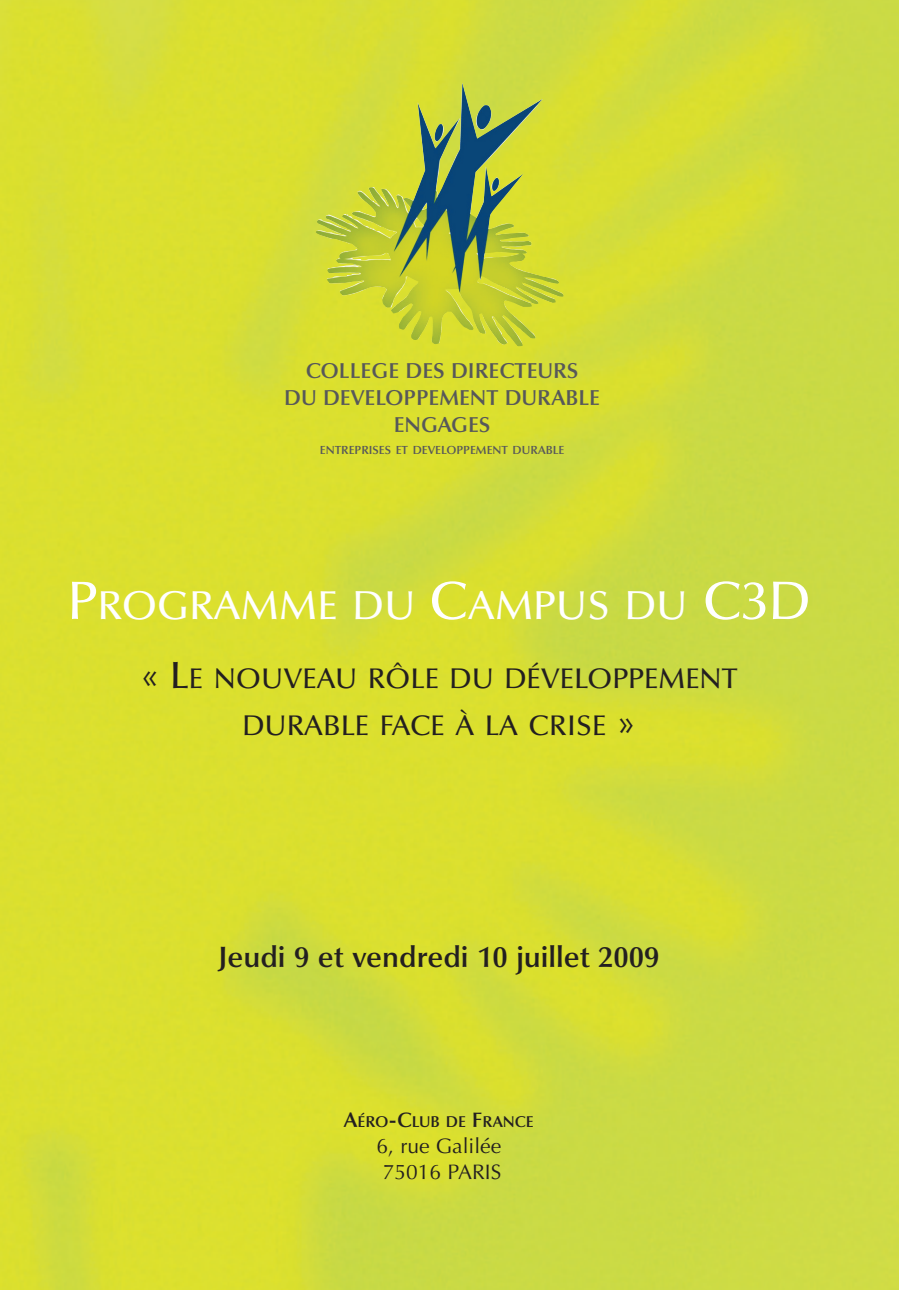
<style>
.page{position:relative;width:899px;height:1290px;background:#fff}
.page>*{position:absolute;margin:0;border:0;box-sizing:border-box;transform-origin:0 0}
.t1{font:500 40.5px "Optima";color:#fff}
.t2{font:600 29.55px "Optima";color:#231f20}
.t3{font:500 28.5px/46.7px "Optima";color:#231f20;text-align:center}
.t4{font:600 21.75px/26.5px "Optima";color:#57585a;text-align:center}
.t5{font:21px/25.8px "Optima";color:#231f20;text-align:center}
.t6{font:600 15.75px "Optima";color:#231f20}
.t7{font:600 11.85px "Optima";color:#57585a}
.s1{font-size:54px}
.s2{font-size:38.1px}
.s3{font-size:21px}
</style>
<div class="page">
<img style="left:0;top:0;width:899px;height:1290px">
<img style="left:470px;top:167px;width:93px;height:179px">
<p class="t4" style="left:284px;top:360px;width:317px">COLLEGE DES DIRECTEURS<br>DU DEVELOPPEMENT DURABLE<br>ENGAGES</p>
<p class="t7" style="left:320px;top:445px;width:246px">ENTREPRISES ET DEVELOPPEMENT DURABLE</p>
<h1 class="t1" style="left:67px;top:589px;width:745px"><span class="s1">P</span>ROGRAMME DU <span class="s1">C</span>AMPUS DU <span class="s1">C3D</span></h1>
<p class="t3" style="left:140px;top:658px;width:599px"><span class="s2">« L</span>E NOUVEAU RÔLE DU DÉVELOPPEMENT<br>DURABLE FACE À LA CRISE <span class="s2">»</span></p>
<p class="t2" style="left:218px;top:945px;width:443px">Jeudi 9 et vendredi 10 juillet 2009</p>
<p class="t6" style="left:344px;top:1116px;width:191px"><span class="s3">A</span>ÉRO<span class="s3">-C</span>LUB DE <span class="s3">F</span>RANCE</p>
<p class="t5" style="left:376px;top:1135px;width:126px">6, rue Galilée<br>75016 PARIS</p>
</div>
